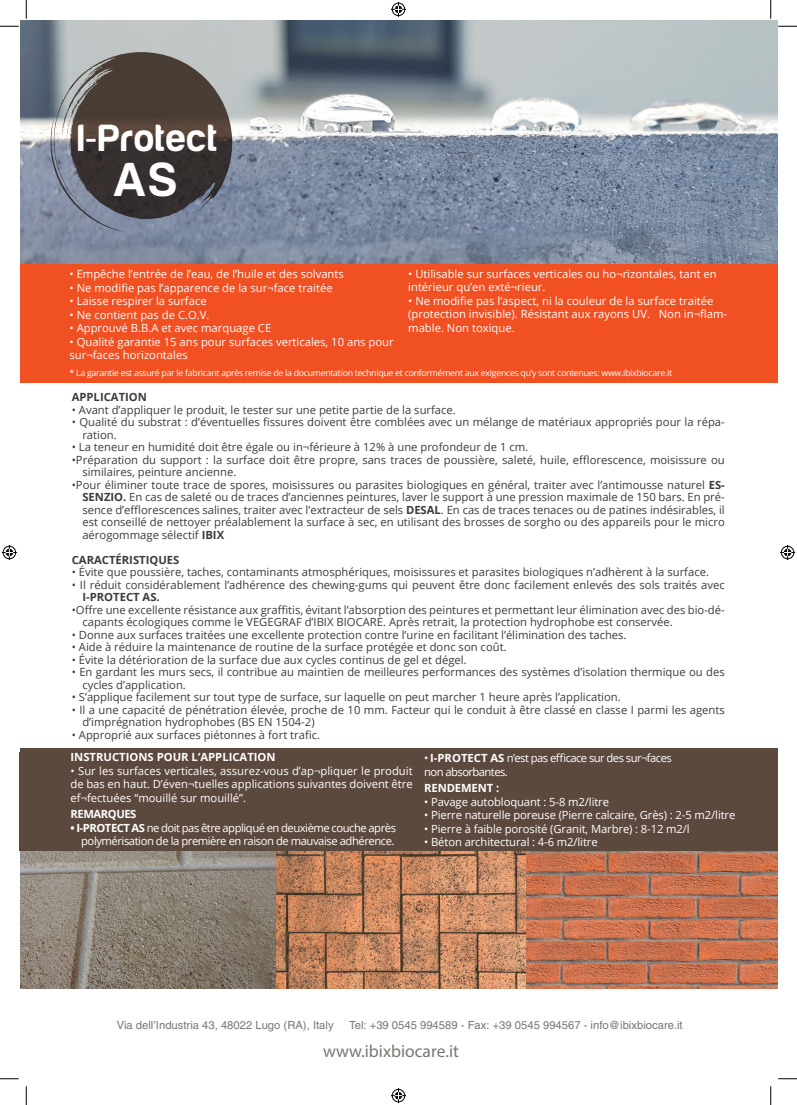
<style>
.page{position:relative;width:797px;height:1105px;background:#fff}
.page>*{position:absolute;margin:0;border:0;box-sizing:border-box;transform-origin:0 0}
.t1{font:700 48.75px "Harabara Mais Bold Harabara Mais";color:#fff}
.t2{font:700 38.75px "Harabara Mais Bold Harabara Mais";color:#fff}
.t3{font:700 17.5px "Helvetica";color:#7a7772}
.t4{font:11.25px/12.5px "Open Sans";color:#3c3c3d}
.t5{font:11.25px/13.5px "Open Sans";color:#fff}
.t6{font:11.25px/13.5px "Open Sans";letter-spacing:-.04em;color:#fff;text-align:right}
.t7{font:11.25px "Helvetica";color:#7a7772}
.t8{font:11.25px "Open Sans";letter-spacing:-.05em;color:#fff}
.t9{font:700 11.25px "Open Sans";color:#fff}
.t10{font:700 11.25px "Open Sans";color:#3c3c3d}
.t11{font:700 11.25px "Open Sans";letter-spacing:-.04em;color:#fff}
.t12{font:8.75px "Open Sans";letter-spacing:-.03em;color:#fff}
.s1{font-family:"Open Sans";font-weight:400}
.s2{font-weight:700}
</style>
<div class="page">
<img style="left:20px;top:21px;width:757px;height:243px">
<img style="left:525px;top:850px;width:252px;height:138px">
<img style="left:54px;top:75px;width:27px;height:91px">
<img style="left:20px;top:850px;width:256px;height:138px">
<svg style="left:276px;top:850px;width:249px;height:138px;background:#bb815d"></svg>
<hr style="left:20px;top:748px;width:757px;height:4px;background:#5c483d">
<div style="left:20px;top:264px;width:757px;height:124px;background:#f05022"></div>
<div style="left:19px;top:752px;width:758px;height:98px;background:#5c493e"></div>
<div style="left:19px;top:383px;width:758px;height:31px;background:#fff"></div>
<svg style="left:778px;top:25px;width:19px;height:2px"></svg>
<svg style="left:0;top:1078px;width:19px;height:2px"></svg>
<svg style="left:778px;top:1078px;width:19px;height:2px"></svg>
<svg style="left:0;top:0;width:28px;height:28px"></svg>
<svg style="left:25px;top:1086px;width:2px;height:19px"></svg>
<svg style="left:770px;top:0;width:2px;height:22px"></svg>
<svg style="left:770px;top:1086px;width:2px;height:19px"></svg>
<svg style="left:391px;top:2px;width:15px;height:15px"></svg>
<svg style="left:391px;top:1088px;width:15px;height:15px"></svg>
<svg style="left:2px;top:545px;width:15px;height:15px"></svg>
<svg style="left:780px;top:545px;width:15px;height:15px"></svg>
<p class="t2" style="left:77px;top:115px;width:142px">I<span class="s1">-</span>Protect</p>
<p class="t1" style="left:112px;top:151px;width:67px">AS</p>
<p class="t5" style="left:408px;top:266px;width:310px">• Utilisable sur surfaces verticales ou ho¬rizontales, tant en intérieur qu’en exté¬rieur.</p>
<p class="t5" style="left:408px;top:293px;width:320px">• Ne modifie pas l’aspect, ni la couleur de la surface traitée (protection invisible). Résistant aux rayons UV. Non in¬flam&shy;mable. Non toxique.</p>
<p class="t5" style="left:69px;top:267px;width:276px">• Empêche l’entrée de l’eau, de l’huile et des solvants</p>
<p class="t5" style="left:69px;top:281px;width:265px">• Ne modifie pas l’apparence de la sur¬face traitée</p>
<p class="t5" style="left:69px;top:294px;width:139px">• Laisse respirer la surface</p>
<p class="t5" style="left:69px;top:308px;width:141px">• Ne contient pas de C.O.V.</p>
<p class="t5" style="left:69px;top:321px;width:203px">• Approuvé B.B.A et avec marquage CE</p>
<p class="t5" style="left:69px;top:335px;width:326px">• Qualité garantie 15 ans pour surfaces verticales, 10 ans pour sur¬faces horizontales</p>
<p class="t12" style="left:70px;top:366px;width:604px">* La garantie est assuré par le fabricant après remise de la documentation technique et conformément aux exigences qu’y sont contenues: www.ibixbiocare.it</p>
<p class="t10" style="left:72px;top:389px;width:77px">APPLICATION</p>
<p class="t4" style="left:72px;top:403px;width:385px">• Avant d’appliquer le produit, le tester sur une petite partie de la surface.</p>
<p class="t4" style="left:82px;top:416px;width:644px;text-indent:-11px">• Qualité du substrat : d’éventuelles fissures doivent être comblées avec un mélange de matériaux appropriés pour la répa&shy;ration.</p>
<p class="t4" style="left:72px;top:441px;width:458px">• La teneur en humidité doit être égale ou in¬férieure à 12% à une profondeur de 1 cm.</p>
<p class="t4" style="left:82px;top:453px;width:644px;text-indent:-11px">•Préparation du support : la surface doit être propre, sans traces de poussière, saleté, huile, efflorescence, moisissure ou similaires, peinture ancienne.</p>
<p class="t4" style="left:82px;top:478px;width:644px;text-align:justify;text-indent:-11px">•Pour éliminer toute trace de spores, moisissures ou parasites biologiques en général, traiter avec l’antimousse naturel <span class="s2">ES-SENZIO.</span> En cas de saleté ou de traces d’anciennes peintures, laver le support à une pression maximale de 150 bars. En pré&shy;sence d’efflorescences salines, traiter avec l’extracteur de sels <span class="s2">DESAL</span>. En cas de traces tenaces ou de patines indésirables, il est conseillé de nettoyer préalablement la surface à sec, en utilisant des brosses de sorgho ou des appareils pour le micro aérogommage sélectif <span class="s2">IBIX</span></p>
<p class="t10" style="left:72px;top:552px;width:109px">CARACTÉRISTIQUES</p>
<p class="t4" style="left:72px;top:566px;width:638px">• Évite que poussière, taches, contaminants atmosphériques, moisissures et parasites biologiques n’adhèrent à la surface.</p>
<p class="t4" style="left:82px;top:578px;width:644px;text-indent:-11px">• Il réduit considérablement l’adhérence des chewing-gums qui peuvent être donc facilement enlevés des sols traités avec<br><span class="s2">I-PROTECT AS.</span></p>
<p class="t4" style="left:82px;top:603px;width:644px;text-indent:-11px">•Offre une excellente résistance aux graffitis, évitant l’absorption des peintures et permettant leur élimination avec des bio-dé&shy;capants écologiques comme le VEGEGRAF d’IBIX BIOCARE. Après retrait, la protection hydrophobe est conservée.</p>
<p class="t4" style="left:72px;top:628px;width:556px">• Donne aux surfaces traitées une excellente protection contre l’urine en facilitant l’élimination des taches.</p>
<p class="t4" style="left:72px;top:641px;width:436px">• Aide à réduire la maintenance de routine de la surface protégée et donc son coût.</p>
<p class="t4" style="left:72px;top:653px;width:396px">• Évite la détérioration de la surface due aux cycles continus de gel et dégel.</p>
<p class="t4" style="left:82px;top:666px;width:644px;text-indent:-11px">• En gardant les murs secs, il contribue au maintien de meilleures performances des systèmes d’isolation thermique ou des cycles d’application.</p>
<p class="t4" style="left:72px;top:691px;width:550px">• S’applique facilement sur tout type de surface, sur laquelle on peut marcher 1 heure après l’application.</p>
<p class="t4" style="left:82px;top:703px;width:644px;text-indent:-11px">• Il a une capacité de pénétration élevée, proche de 10 mm. Facteur qui le conduit à être classé en classe I parmi les agents d’imprégnation hydrophobes (BS EN 1504-2)</p>
<p class="t4" style="left:72px;top:728px;width:250px">• Approprié aux surfaces piétonnes à fort trafic.</p>
<p class="t9" style="left:71px;top:749px;width:207px">INSTRUCTIONS POUR L’APPLICATION</p>
<p class="t5" style="left:71px;top:764px;width:343px;text-align:justify">• Sur les surfaces verticales, assurez-vous d’ap¬pliquer le produit de bas en haut. D’éven¬tuelles applications suivantes doivent être ef¬fectuées “mouillé sur mouillé”.</p>
<p class="t11" style="left:71px;top:806px;width:67px">REMARQUES</p>
<p class="t6" style="left:71px;top:820px;width:327px"><span class="s2">• I-PROTECT AS</span> ne doit pas être appliqué en deuxième couche après polymérisation de la première en raison de mauvaise adhérence.</p>
<p class="t8" style="left:424px;top:750px;width:249px">• <span class="s2">I-PROTECT AS</span> n’est pas efficace sur des sur¬faces</p>
<p class="t8" style="left:424px;top:764px;width:85px">non absorbantes.</p>
<p class="t9" style="left:424px;top:780px;width:77px">RENDEMENT :</p>
<p class="t5" style="left:424px;top:795px;width:186px">• Pavage autobloquant : 5-8 m2/litre</p>
<p class="t5" style="left:424px;top:808px;width:313px">• Pierre naturelle poreuse (Pierre calcaire, Grès) : 2-5 m2/litre</p>
<p class="t5" style="left:424px;top:822px;width:267px">• Pierre à faible porosité (Granit, Marbre) : 8-12 m2/l</p>
<p class="t5" style="left:424px;top:835px;width:175px">• Béton architectural : 4-6 m2/litre</p>
<p class="t7" style="left:117px;top:1019px;width:218px">Via dell’Industria 43, 48022 Lugo (RA), Italy</p>
<p class="t7" style="left:349px;top:1019px;width:335px">Tel: +39 0545 994589 - Fax: +39 0545 994567 - info@ibixbiocare.it</p>
<p class="t3" style="left:323px;top:1040px;width:137px">www.ibixbiocare.it</p>
</div>
